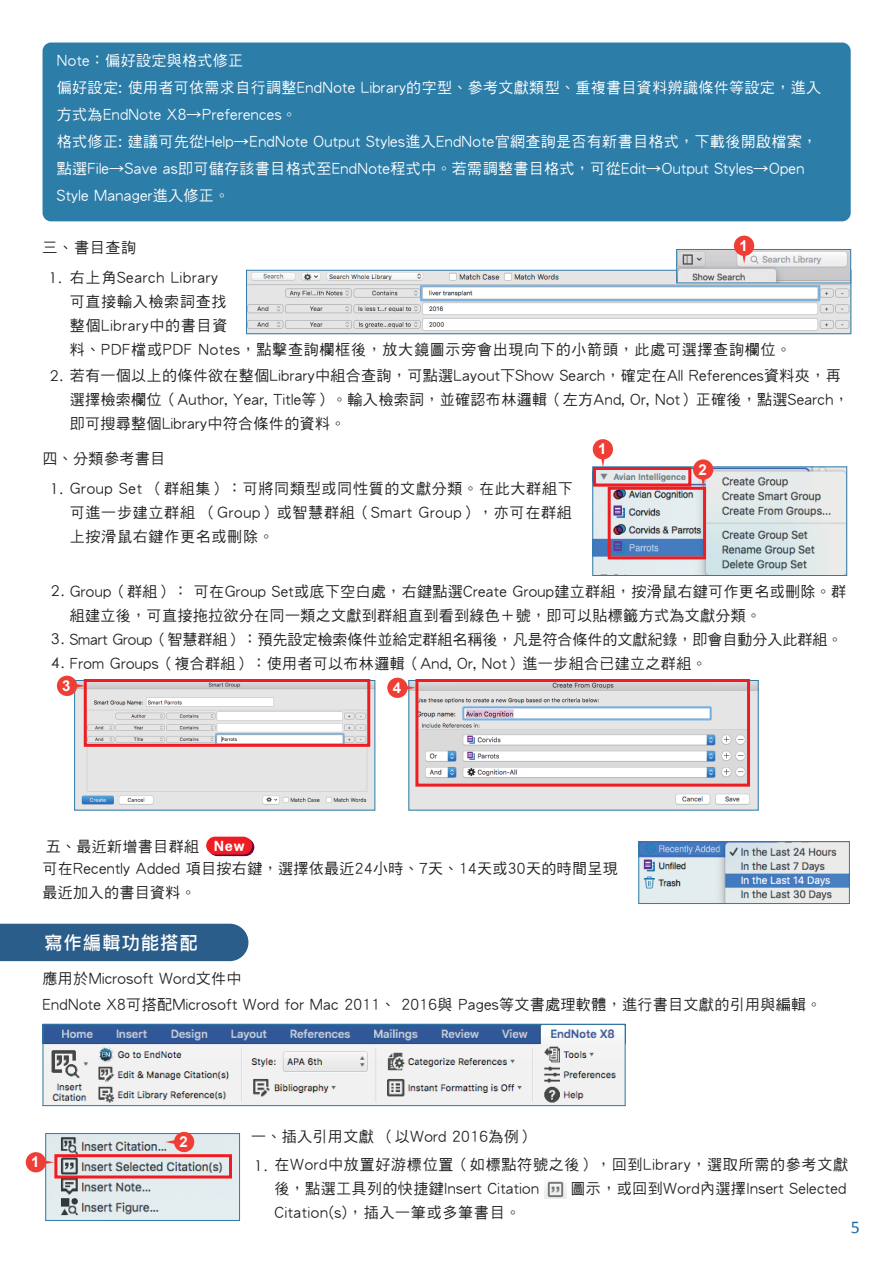
<style>
.page{position:relative;width:893px;height:1263px;background:#fff}
.page>*{position:absolute;margin:0;border:0;box-sizing:border-box;transform-origin:0 0}
.t1{font:18px "DF Li Hei W5 WINP BF";letter-spacing:.075em;color:#fff}
.t2{font:18px "Calibri";color:#236da8}
.t3{font:15px/24px "DF Hei W5 WINP BF";letter-spacing:.025em;color:#231f20}
.t4{font:15px/27px "DF Hei W5 WINP BF";letter-spacing:.025em;color:#fff}
.t5{font:15px/24px "DF Hei W5 WINP BF";letter-spacing:.05em;color:#231f20}
.t6{font:15px "DF Hei W5 WINP BF";color:#231f20}
.t7{font:700 15px "Arial";color:#fff}
.t8{font:14.85px "Century Gothic";color:#231f20}
.t9{font:800 13.8px "M Elle HK";color:#fff}
.s1{font-family:"Century Gothic";font-size:14.85px}
</style>
<div class="page">
<div style="left:43px;top:43px;width:808px;height:178px;background:#2d7da9;border-radius:9px"></div>
<div style="left:0;top:924px;width:248px;height:37px;background:#2b5d8a"></div>
<img style="left:248px;top:272px;width:601px;height:60px">
<div style="left:246px;top:270px;width:605px;height:64px;border:1px solid #2d7da9"></div>
<img style="left:678px;top:251px;width:171px;height:30px">
<div style="left:676px;top:249px;width:175px;height:34px;border:1px solid #2d7da9"></div>
<div style="left:734px;top:236px;width:20px;height:20px;background:#ee3e35;border-radius:50%"></div>
<svg style="left:742px;top:255px;width:4px;height:8px"></svg>
<div style="left:593px;top:439px;width:20px;height:20px;background:#ee3e35;border-radius:50%"></div>
<svg style="left:601px;top:459px;width:4px;height:8px"></svg>
<img style="left:595px;top:469px;width:250px;height:105px">
<div style="left:593px;top:467px;width:254px;height:109px;border:1px solid #2d7da9"></div>
<img style="left:76px;top:682px;width:297px;height:126px">
<img style="left:411px;top:682px;width:345px;height:126px">
<img style="left:641px;top:843px;width:207px;height:59px">
<div style="left:639px;top:841px;width:211px;height:63px;border:1px solid #2d7da9"></div>
<div style="left:84px;top:679px;width:286px;height:68px;border:3px solid #ee1d23"></div>
<div style="left:415px;top:679px;width:335px;height:108px;border:3px solid #ee1d23"></div>
<div style="left:593px;top:467px;width:98px;height:20px;border:3px solid #ee1d23"></div>
<div style="left:608px;top:487px;width:98px;height:72px;border:3px solid #ee1d23"></div>
<div style="left:693px;top:459px;width:20px;height:21px;background:#ee3e35;border-radius:50%"></div>
<svg style="left:701px;top:479px;width:4px;height:8px"></svg>
<div style="left:57px;top:676px;width:20px;height:20px;background:#ee3e35;border-radius:50%"></div>
<svg style="left:77px;top:684px;width:8px;height:4px"></svg>
<div style="left:387px;top:678px;width:21px;height:20px;background:#ee3e35;border-radius:50%"></div>
<svg style="left:407px;top:686px;width:9px;height:4px"></svg>
<img style="left:45px;top:1026px;width:578px;height:78px">
<div style="left:43px;top:1024px;width:582px;height:82px;border:1px solid #2d7da9"></div>
<img style="left:48px;top:1135px;width:190px;height:84px">
<div style="left:46px;top:1133px;width:194px;height:88px;border:1px solid #2d7da9"></div>
<div style="left:54px;top:1154px;width:178px;height:24px;border:3px solid #ee1d23"></div>
<div style="left:174px;top:1132px;width:20px;height:20px;background:#ee3e35;border-radius:50%"></div>
<svg style="left:165px;top:1140px;width:9px;height:4px"></svg>
<div style="left:26px;top:1152px;width:20px;height:20px;background:#ee3e35;border-radius:50%"></div>
<svg style="left:45px;top:1160px;width:9px;height:4px"></svg>
<svg style="left:208px;top:838px;width:46px;height:18px"></svg>
<div style="left:206px;top:837px;width:46px;height:17px;background:#ee1d23;border-radius:9px"></div>
<img style="left:545px;top:1181px;width:22px;height:17px">
<p class="t4" style="left:57px;top:47px;width:766px">Note：偏好設定與格式修正<br>偏好設定: 使用者可依需求自行調整EndNote Library的字型、參考文獻類型、重複書目資料辨識條件等設定，進入方式為EndNote X8→Preferences。<br>格式修正: 建議可先從Help→EndNote Output Styles進入EndNote官網查詢是否有新書目格式，下載後開啟檔案，點選File→Save as即可儲存該書目格式至EndNote程式中。若需調整書目格式，可從Edit→Output Styles→Open Style Manager進入修正。</p>
<p class="t5" style="left:70px;top:232px;width:150px;line-height:30.6px;text-indent:-27px">三、書目查詢<br>右上角Search Library</p>
<p class="t5" style="left:70px;top:290px;width:723px">可直接輸入檢索詞查找<br>整個Library中的書目資<br>料、PDF檔或PDF Notes，點擊查詢欄框後，放大鏡圖示旁會出現向下的小箭頭，此處可選擇查詢欄位。</p>
<p class="t3" style="left:70px;top:388px;width:780px">選擇檢索欄位（Author, Year, Title等）。輸入檢索詞，並確認布林邏輯（左方And, Or, Not）正確後，點選Search，即可搜尋整個Library中符合條件的資料。</p>
<p class="t7" style="left:739px;top:235px;width:10px">1</p>
<p class="t8" style="left:49px;top:267px;width:15px">1.</p>
<p class="t3" style="left:50px;top:364px;width:792px"><span class="s1">2.</span> 若有一個以上的條件欲在整個Library中組合查詢，可點選Layout下Show Search，確定在All References資料夾，再</p>
<p class="t3" style="left:43px;top:447px;width:124px">四、分類參考書目</p>
<p class="t5" style="left:70px;top:501px;width:504px">可進一步建立群組 （Group）或智慧群組（Smart Group），亦可在群組上按滑鼠右鍵作更名或刪除。</p>
<p class="t5" style="left:50px;top:477px;width:524px"><span class="s1">1.</span> Group Set （群組集）：可將同類型或同性質的文獻分類。在此大群組下</p>
<p class="t7" style="left:598px;top:439px;width:10px">1</p>
<p class="t7" style="left:698px;top:459px;width:10px">2</p>
<p class="t3" style="left:51px;top:580px;width:796px"><span class="s1">2.</span> Group（群組）： 可在Group Set或底下空白處，右鍵點選Create Group建立群組，按滑鼠右鍵可作更名或刪除。群</p>
<p class="t6" style="left:51px;top:631px;width:793px"><span class="s1">3.</span> Smart Group（智慧群組）：預先設定檢索條件並給定群組名稱後，凡是符合條件的文獻紀錄，即會自動分入此群組。</p>
<p class="t3" style="left:51px;top:651px;width:657px"><span class="s1">4.</span> From Groups（複合群組）：使用者可以布林邏輯（And, Or, Not）進一步組合已建立之群組。</p>
<p class="t3" style="left:70px;top:604px;width:693px">組建立後，可直接拖拉欲分在同一類之文獻到群組直到看到綠色＋號，即可以貼標籤方式為文獻分類。</p>
<p class="t7" style="left:62px;top:675px;width:10px">3</p>
<p class="t7" style="left:393px;top:677px;width:10px">4</p>
<p class="t3" style="left:43px;top:835px;width:577px;line-height:22.4px">五、最近新增書目群組<br>可在Recently Added 項目按右鍵，選擇依最近24小時、7天、14天或30天的時間呈現</p>
<p class="t3" style="left:43px;top:880px;width:155px">最近加入的書目資料。</p>
<p class="t9" style="left:214px;top:835px;width:32px">New</p>
<p class="t1" style="left:45px;top:934px;width:155px">寫作編輯功能搭配</p>
<p class="t3" style="left:43px;top:966px;width:781px;line-height:25.7px">應用於Microsoft Word文件中<br>EndNote X8可搭配Microsoft Word for Mac 2011、 2016與 Pages等文書處理軟體，進行書目文獻的引用與編輯。</p>
<p class="t7" style="left:31px;top:1152px;width:10px">1</p>
<p class="t7" style="left:179px;top:1132px;width:10px">2</p>
<p class="t3" style="left:251px;top:1125px;width:285px">一、插入引用文獻 （以Word 2016為例）</p>
<p class="t8" style="left:254px;top:1155px;width:15px">1.</p>
<p class="t3" style="left:274px;top:1153px;width:575px;text-align:justify">在Word中放置好游標位置（如標點符號之後），回到Library，選取所需的參考文獻後，點選工具列的快捷鍵Insert Citation　　圖示，或回到Word內選擇Insert Selected Citation(s)，插入一筆或多筆書目。</p>
<p class="t2" style="left:851px;top:1215px;width:11px">5</p>
</div>
